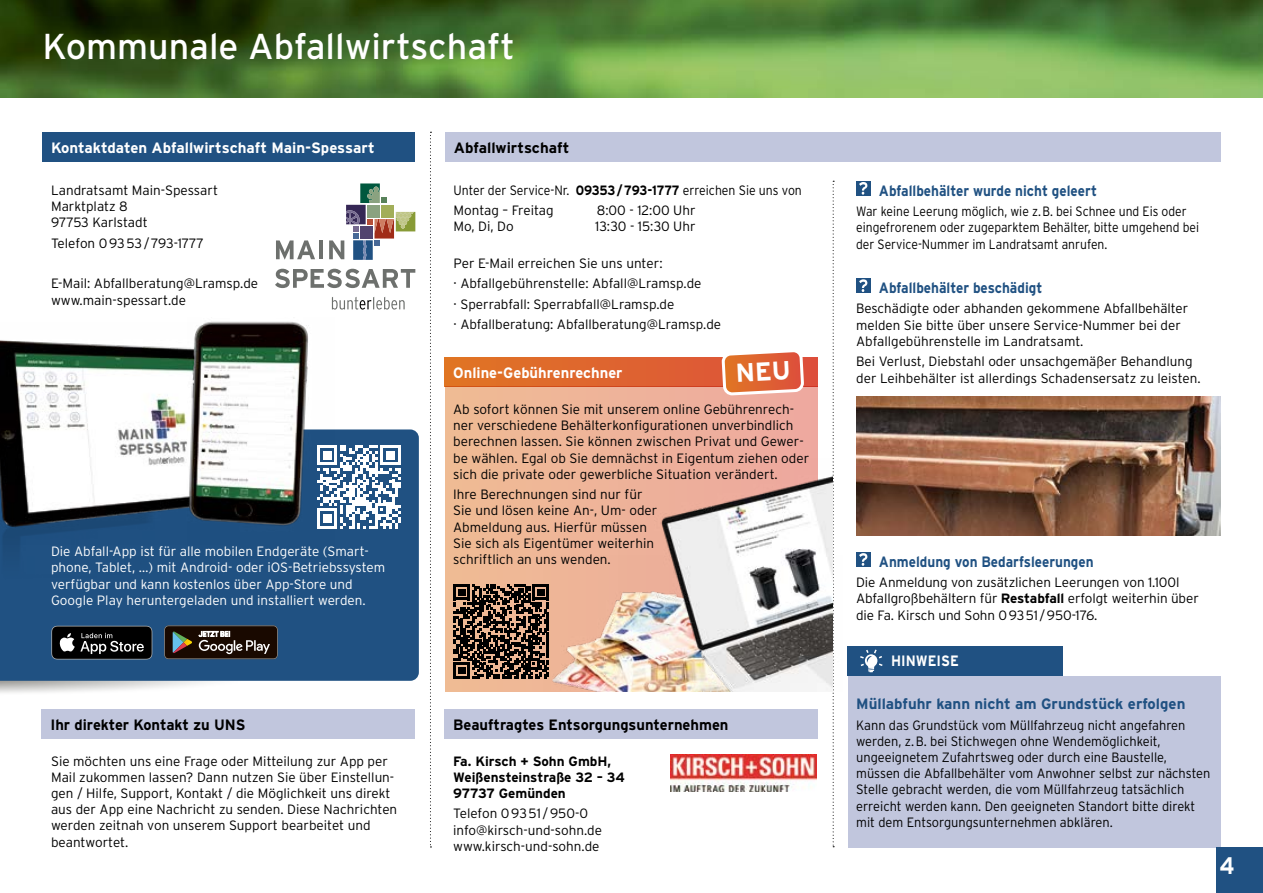
<style>
.page{position:relative;width:1263px;height:893px;background:#fff}
.page>*{position:absolute;margin:0;border:0;box-sizing:border-box;transform-origin:0 0}
.t1{font:36px "Interstate";color:#fff}
.t2{font:700 24px "Interstate";color:#fff;scale:.9 1}
.t3{font:700 15px "Interstate";color:#205182;scale:.9 1}
.t4{font:700 15px "Interstate";color:#000}
.t5{font:700 15px "Interstate";color:#fff}
.t6{font:700 15px "Interstate";color:#205182}
.t7{font:700 15px "Interstate";color:#fff;scale:.9 1}
.t8{font:300 13.5px/16.2px "Interstate";color:#000}
.t9{font:300 13.5px/16.2px "Interstate";color:#000;scale:.95 1}
.t10{font:300 13.5px/16.2px "Interstate";color:#fff}
.t11{font:300 13.5px/16.2px "Interstate";color:#000;scale:.9 1}
.t12{font:300 13.5px/20.4px "Interstate";color:#000;scale:.91 1}
.t13{font:700 13.5px/16.2px "Interstate";color:#000}
.s1{font-weight:700}
</style>
<div class="page">
<img style="left:0;top:0;width:1263px;height:98px">
<div style="left:445px;top:387px;width:373px;height:304px;background:#efb698"></div>
<div style="left:43px;top:132px;width:372px;height:30px;background:#205182"></div>
<div style="left:445px;top:132px;width:775px;height:30px;background:#c1c6dd"></div>
<svg style="left:275px;top:269px;width:140px;height:19px"></svg>
<svg style="left:276px;top:240px;width:39px;height:20px"></svg>
<hr style="left:319px;top:240px;width:4px;height:19px;background:#6d706d">
<svg style="left:332px;top:297px;width:73px;height:13px"></svg>
<svg style="left:329px;top:183px;width:86px;height:77px"></svg>
<svg style="left:445px;top:357px;width:373px;height:30px;background:#de642d"></svg>
<div style="left:42px;top:709px;width:373px;height:30px;background:#c1c6dd"></div>
<svg style="left:430px;top:132px;width:1px;height:715px"></svg>
<svg style="left:833px;top:181px;width:1px;height:666px"></svg>
<div style="left:0;top:429px;width:419px;height:252px;background:#205182"></div>
<img style="left:670px;top:755px;width:146px;height:37px">
<div style="left:856px;top:181px;width:15px;height:15px;background:#205182"></div>
<svg style="left:859px;top:182px;width:8px;height:13px"></svg>
<div style="left:856px;top:278px;width:15px;height:15px;background:#205182"></div>
<svg style="left:859px;top:279px;width:8px;height:13px"></svg>
<div style="left:856px;top:552px;width:15px;height:15px;background:#205182"></div>
<svg style="left:859px;top:553px;width:8px;height:13px"></svg>
<img style="left:856px;top:397px;width:365px;height:139px">
<div style="left:848px;top:676px;width:372px;height:171px;background:#c1c6dd"></div>
<div style="left:848px;top:646px;width:215px;height:30px;background:#205182"></div>
<svg style="left:860px;top:649px;width:22px;height:23px"></svg>
<div style="left:0;top:544px;width:174px;height:47px;background:#205182"></div>
<img style="left:0;top:340px;width:187px;height:204px">
<img style="left:187px;top:321px;width:147px;height:237px">
<svg style="left:51px;top:626px;width:101px;height:33px;background:#292a2a"></svg>
<svg style="left:164px;top:625px;width:114px;height:34px;background:#3f352d"></svg>
<svg style="left:317px;top:445px;width:84px;height:83px"></svg>
<div style="left:445px;top:709px;width:373px;height:30px;background:#c1c6dd"></div>
<svg style="left:454px;top:584px;width:89px;height:95px"></svg>
<img style="left:543px;top:555px;width:291px;height:136px">
<img style="left:619px;top:458px;width:214px;height:233px">
<div style="left:1216px;top:847px;width:47px;height:46px;background:#205182"></div>
<svg style="left:722px;top:352px;width:82px;height:42px;background:#e47e56"></svg>
<h1 class="t1" style="left:43px;top:26px;width:474px">Kommunale Abfallwirtschaft</h1>
<p class="t5" style="left:51px;top:140px;width:325px">Kontaktdaten Abfallwirtschaft Main-Spessart</p>
<p class="t4" style="left:454px;top:140px;width:117px">Abfallwirtschaft</p>
<p class="t8" style="left:51px;top:182px;width:168px">Landratsamt Main-Spessart<br>Marktplatz 8<br>97753 Karlstadt</p>
<p class="t8" style="left:51px;top:235px;width:155px">Telefon 09353/793-1777</p>
<p class="t8" style="left:51px;top:275px;width:209px">E-Mail: Abfallberatung@Lramsp.de www.main-spessart.de</p>
<p class="t10" style="left:51px;top:543px;width:336px">Die Abfall-App ist für alle mobilen Endgeräte (Smart&shy;phone, Tablet, …) mit Android- oder iOS-Betriebssystem verfügbar und kann kostenlos über App-Store und Google Play heruntergeladen und installiert werden.</p>
<p class="t4" style="left:50px;top:716px;width:197px">Ihr direkter Kontakt zu UNS</p>
<p class="t12" style="left:454px;top:180px;width:384px">Unter der Service-Nr. <span class="s1">09353/793-1777</span> erreichen Sie uns von<br>Montag – Freitag</p>
<p class="t8" style="left:597px;top:202px;width:100px">8:00 - 12:00 Uhr</p>
<p class="t8" style="left:454px;top:218px;width:62px">Mo, Di, Do</p>
<p class="t8" style="left:595px;top:218px;width:102px">13:30 - 15:30 Uhr</p>
<p class="t8" style="left:454px;top:253px;width:269px;line-height:20.4px">Per E-Mail erreichen Sie uns unter:<br>· Abfallgebührenstelle: Abfall@Lramsp.de<br>· Sperrabfall: Sperrabfall@Lramsp.de<br>· Abfallberatung: Abfallberatung@Lramsp.de</p>
<p class="t5" style="left:453px;top:364px;width:171px">Online-Gebührenrechner</p>
<p class="t8" style="left:453px;top:401px;width:357px">Ab sofort können Sie mit unserem online Gebührenrech&shy;ner verschiedene Behälterkonfigurationen unverbindlich berechnen lassen. Sie können zwischen Privat und Gewer&shy;be wählen. Egal ob Sie demnächst in Eigentum ziehen oder sich die private oder gewerbliche Situation verändert.</p>
<p class="t8" style="left:453px;top:486px;width:206px">Ihre Berechnungen sind nur für<br>Sie und lösen keine An-, Um- oder<br>Abmeldung aus. Hierfür müssen<br>Sie sich als Eigentümer weiterhin schriftlich an uns wenden.</p>
<p class="t4" style="left:453px;top:716px;width:277px">Beauftragtes Entsorgungsunternehmen</p>
<p class="t8" style="left:51px;top:753px;width:348px">Sie möchten uns eine Frage oder Mitteilung zur App per Mail zukommen lassen? Dann nutzen Sie über Einstellun&shy;gen / Hilfe, Support, Kontakt / die Möglichkeit uns direkt aus der App eine Nachricht zu senden. Diese Nachrichten werden zeitnah von unserem Support bearbeitet und beantwortet.</p>
<p class="t13" style="left:453px;top:753px;width:173px">Fa. Kirsch + Sohn GmbH,<br>Weißensteinstraße 32 – 34<br>97737 Gemünden</p>
<p class="t8" style="left:453px;top:805px;width:150px">Telefon 09351 /950-0 info@kirsch-und-sohn.de www.kirsch-und-sohn.de</p>
<p class="t3" style="left:879px;top:182px;width:244px">Abfallbehälter wurde nicht geleert</p>
<p class="t11" style="left:856px;top:203px;width:383px">War keine Leerung möglich, wie z.B. bei Schnee und Eis oder eingefrorenem oder zugeparktem Behälter, bitte umgehend bei der Service-Nummer im Landratsamt anrufen.</p>
<p class="t3" style="left:879px;top:279px;width:183px">Abfallbehälter beschädigt</p>
<p class="t8" style="left:856px;top:300px;width:334px">Beschädigte oder abhanden gekommene Abfallbehälter melden Sie bitte über unsere Service-Nummer bei der<br>Abfallgebührenstelle im Landratsamt.</p>
<p class="t8" style="left:856px;top:353px;width:346px">Bei Verlust, Diebstahl oder unsachgemäßer Behandlung der Leihbehälter ist allerdings Schadensersatz zu leisten.</p>
<p class="t3" style="left:879px;top:553px;width:240px">Anmeldung von Bedarfsleerungen</p>
<p class="t8" style="left:856px;top:574px;width:344px">Die Anmeldung von zusätzlichen Leerungen von 1.100l<br>Abfallgroßbehältern für <span class="s1">Restabfall</span> erfolgt weiterhin über die Fa. Kirsch und Sohn 09351 /950-176.</p>
<p class="t7" style="left:891px;top:653px;width:77px">HINWEISE</p>
<p class="t6" style="left:856px;top:695px;width:331px">Müllabfuhr kann nicht am Grundstück erfolgen</p>
<p class="t9" style="left:856px;top:717px;width:374px">Kann das Grundstück vom Müllfahrzeug nicht angefahren werden, z.B. bei Stichwegen ohne Wendemöglichkeit, ungeeignetem Zufahrtsweg oder durch eine Baustelle, müssen die Abfallbehälter vom Anwohner selbst zur nächsten Stelle gebracht werden, die vom Müllfahrzeug tatsächlich erreicht werden kann. Den geeigneten Standort bitte direkt mit dem Entsorgungsunternehmen abklären.</p>
<h2 class="t2" style="left:1219px;top:852px;width:18px">4</h2>
</div>
